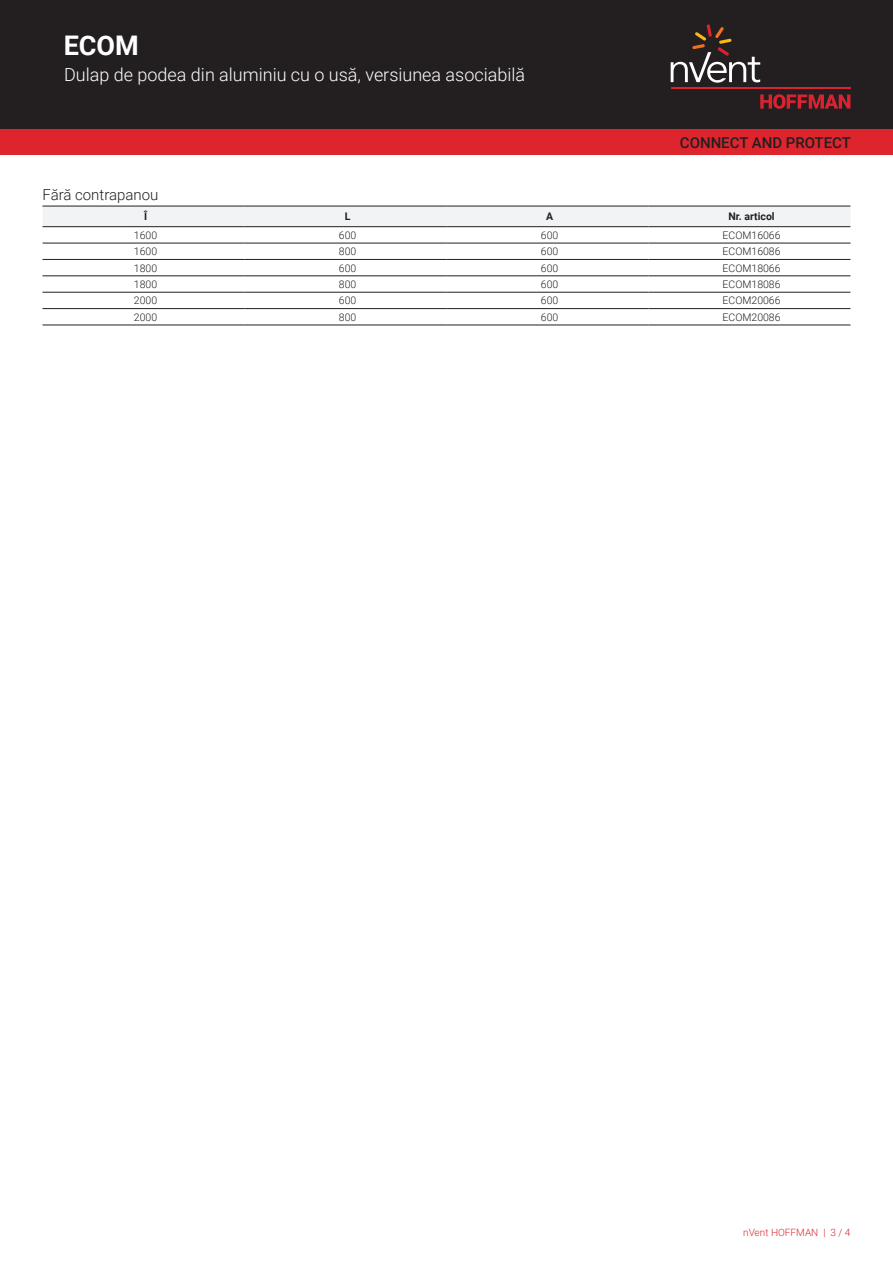
<style>
.page{position:relative;width:893px;height:1263px;background:#fff}
.page>*{position:absolute;margin:0;border:0;box-sizing:border-box;transform-origin:0 0}
.t1{font:700 27px "Roboto";color:#fff}
.t2{font:300 18px "Roboto";color:#fff}
.t3{font:500 15px "Roboto";color:#231f20}
.t4{font:300 15px "Roboto";color:#231f20}
.t5{font:300 10.5px "Roboto";color:#231f20}
.t6{font:700 10.5px "Roboto";color:#231f20}
.t7{font:300 10.05px "Roboto";color:#de252e}
</style>
<div class="page">
<div style="left:0;top:0;width:893px;height:129px;background:#231f20"></div>
<svg style="left:760px;top:94px;width:90px;height:15px"></svg>
<hr style="left:671px;top:88px;width:179px;height:1px;background:#db2230">
<svg style="left:671px;top:24px;width:89px;height:59px"></svg>
<div style="left:0;top:129px;width:893px;height:26px;background:#de252e"></div>
<div style="left:43px;top:207px;width:807px;height:19px;background:#f2f3f4"></div>
<hr style="left:43px;top:206px;width:201px;height:1px;background:#231f20">
<hr style="left:244px;top:206px;width:202px;height:1px;background:#231f20">
<hr style="left:446px;top:206px;width:202px;height:1px;background:#231f20">
<hr style="left:648px;top:206px;width:202px;height:1px;background:#231f20">
<hr style="left:43px;top:243px;width:201px;height:1px;background:#231f20">
<hr style="left:244px;top:243px;width:202px;height:1px;background:#231f20">
<hr style="left:446px;top:243px;width:202px;height:1px;background:#231f20">
<hr style="left:648px;top:243px;width:202px;height:1px;background:#231f20">
<hr style="left:43px;top:259px;width:201px;height:1px;background:#231f20">
<hr style="left:244px;top:259px;width:202px;height:1px;background:#231f20">
<hr style="left:446px;top:259px;width:202px;height:1px;background:#231f20">
<hr style="left:648px;top:259px;width:202px;height:1px;background:#231f20">
<hr style="left:43px;top:276px;width:201px;height:1px;background:#231f20">
<hr style="left:244px;top:276px;width:202px;height:1px;background:#231f20">
<hr style="left:446px;top:276px;width:202px;height:1px;background:#231f20">
<hr style="left:648px;top:276px;width:202px;height:1px;background:#231f20">
<hr style="left:43px;top:292px;width:201px;height:1px;background:#231f20">
<hr style="left:244px;top:292px;width:202px;height:1px;background:#231f20">
<hr style="left:446px;top:292px;width:202px;height:1px;background:#231f20">
<hr style="left:648px;top:292px;width:202px;height:1px;background:#231f20">
<hr style="left:43px;top:308px;width:201px;height:1px;background:#231f20">
<hr style="left:244px;top:308px;width:202px;height:1px;background:#231f20">
<hr style="left:446px;top:308px;width:202px;height:1px;background:#231f20">
<hr style="left:648px;top:308px;width:202px;height:1px;background:#231f20">
<hr style="left:43px;top:325px;width:201px;height:1px;background:#231f20">
<hr style="left:244px;top:325px;width:202px;height:1px;background:#231f20">
<hr style="left:446px;top:325px;width:202px;height:1px;background:#231f20">
<hr style="left:648px;top:325px;width:202px;height:1px;background:#231f20">
<hr style="left:43px;top:226px;width:201px;height:1px;background:#231f20">
<hr style="left:244px;top:226px;width:202px;height:1px;background:#231f20">
<hr style="left:446px;top:226px;width:202px;height:1px;background:#231f20">
<hr style="left:648px;top:226px;width:202px;height:1px;background:#231f20">
<h1 class="t1" style="left:64px;top:26px;width:77px">ECOM</h1>
<h2 class="t2" style="left:64px;top:62px;width:462px">Dulap de podea din aluminiu cu o usă, versiunea asociabilă</h2>
<h3 class="t3" style="left:680px;top:132px;width:173px">CONNECT AND PROTECT</h3>
<h3 class="t4" style="left:43px;top:184px;width:117px">Fără contrapanou</h3>
<p class="t6" style="left:144px;top:209px;width:5px">Î</p>
<p class="t6" style="left:345px;top:209px;width:7px">L</p>
<p class="t6" style="left:546px;top:209px;width:9px">A</p>
<p class="t6" style="left:728px;top:209px;width:48px">Nr. articol</p>
<p class="t5" style="left:134px;top:228px;width:25px">1600</p>
<p class="t5" style="left:339px;top:228px;width:19px">600</p>
<p class="t5" style="left:541px;top:228px;width:19px">600</p>
<p class="t5" style="left:722px;top:228px;width:60px">ECOM16066</p>
<p class="t5" style="left:134px;top:244px;width:25px">1600</p>
<p class="t5" style="left:339px;top:244px;width:19px">800</p>
<p class="t5" style="left:541px;top:244px;width:19px">600</p>
<p class="t5" style="left:722px;top:244px;width:60px">ECOM16086</p>
<p class="t5" style="left:134px;top:260px;width:25px">1800</p>
<p class="t5" style="left:339px;top:260px;width:19px">600</p>
<p class="t5" style="left:541px;top:260px;width:19px">600</p>
<p class="t5" style="left:722px;top:260px;width:60px">ECOM18066</p>
<p class="t5" style="left:134px;top:277px;width:25px">1800</p>
<p class="t5" style="left:339px;top:277px;width:19px">800</p>
<p class="t5" style="left:541px;top:277px;width:19px">600</p>
<p class="t5" style="left:722px;top:277px;width:60px">ECOM18086</p>
<p class="t5" style="left:134px;top:293px;width:25px">2000</p>
<p class="t5" style="left:339px;top:293px;width:19px">600</p>
<p class="t5" style="left:541px;top:293px;width:19px">600</p>
<p class="t5" style="left:722px;top:293px;width:60px">ECOM20066</p>
<p class="t5" style="left:134px;top:310px;width:25px">2000</p>
<p class="t5" style="left:339px;top:310px;width:19px">800</p>
<p class="t5" style="left:541px;top:310px;width:19px">600</p>
<p class="t5" style="left:722px;top:310px;width:60px">ECOM20086</p>
<p class="t7" style="left:743px;top:1226px;width:109px">nVent HOFFMAN | 3 / 4</p>
</div>
